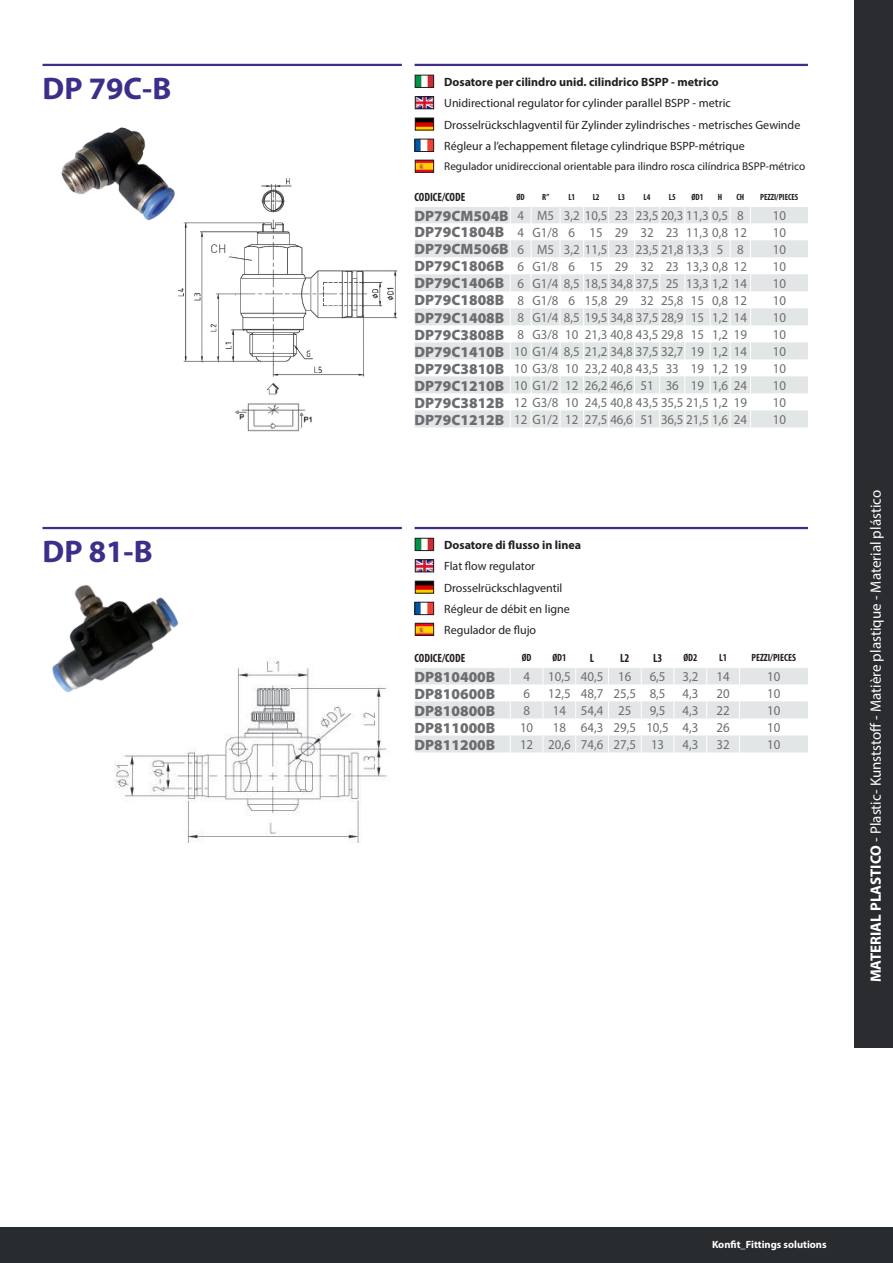
<style>
.page{position:relative;width:893px;height:1263px;background:#fff}
.page>*{position:absolute;margin:0;border:0;box-sizing:border-box;transform-origin:0 0}
.t1{font:700 31.35px "Myriad Pro";color:#3f2e89}
.t2{font:15px "Myriad Pro";color:#fff}
.t3{font:900 15px "Myriad Pro";color:#6c6d70}
.t4{font:13.5px "Myriad Pro";color:#6c6d70;scale:.95 1}
.t5{font:12px/21px "Myriad Pro";color:#231f20}
.t6{font:700 12px "Myriad Pro";color:#231f20}
.t7{font:700 condensed 12px "Myriad Pro";color:#231f20;scale:.95 1}
.t8{font:300 12px "DIN";color:#231f20}
.t9{font:11.25px "Myriad Pro";color:#231f20}
.t10{font:700 10.5px "Myriad Pro";color:#fff}
.t11{font:700 condensed 10.5px "Myriad Pro";color:#231f20;scale:.95 1}
.t12{font:700 condensed 9px "Myriad Pro";color:#231f20;scale:.95 1}
.s1{font-weight:900;font-size:15px}
.s2{font-weight:700}
</style>
<div class="page">
<div style="left:0;top:1227px;width:893px;height:36px;background:#292c2f"></div>
<div style="left:855px;top:0;width:38px;height:1047px;background:#2a2c2f"></div>
<hr style="left:415px;top:64px;width:393px;height:2px;background:#3f2e89">
<hr style="left:43px;top:64px;width:359px;height:2px;background:#3f2e89">
<img style="left:417px;top:99px;width:15px;height:8px">
<div style="left:415px;top:97px;width:19px;height:12px;border:1px solid #231f20"></div>
<img style="left:417px;top:141px;width:15px;height:9px">
<div style="left:415px;top:139px;width:19px;height:13px;border:1px solid #231f20"></div>
<img style="left:417px;top:162px;width:15px;height:8px">
<div style="left:415px;top:160px;width:19px;height:12px;border:1px solid #231f20"></div>
<img style="left:417px;top:120px;width:15px;height:8px">
<div style="left:415px;top:118px;width:19px;height:12px;border:1px solid #231f20"></div>
<img style="left:417px;top:77px;width:15px;height:9px">
<div style="left:415px;top:75px;width:19px;height:13px;border:1px solid #231f20"></div>
<img style="left:178px;top:178px;width:220px;height:254px">
<svg style="left:415px;top:207px;width:393px;height:220px;fill:#e9ebeb"></svg>
<svg style="left:510px;top:207px;width:1px;height:220px"></svg>
<svg style="left:531px;top:207px;width:1px;height:220px"></svg>
<svg style="left:560px;top:207px;width:1px;height:220px"></svg>
<svg style="left:583px;top:207px;width:1px;height:220px"></svg>
<svg style="left:608px;top:207px;width:1px;height:220px"></svg>
<svg style="left:634px;top:207px;width:1px;height:220px"></svg>
<svg style="left:659px;top:207px;width:1px;height:220px"></svg>
<svg style="left:685px;top:207px;width:1px;height:220px"></svg>
<svg style="left:710px;top:207px;width:1px;height:220px"></svg>
<svg style="left:730px;top:207px;width:1px;height:220px"></svg>
<svg style="left:750px;top:207px;width:1px;height:220px"></svg>
<img style="left:61px;top:127px;width:129px;height:108px">
<hr style="left:415px;top:527px;width:393px;height:2px;background:#3f2e89">
<hr style="left:43px;top:527px;width:359px;height:2px;background:#3f2e89">
<img style="left:417px;top:562px;width:15px;height:8px">
<div style="left:415px;top:560px;width:19px;height:12px;border:1px solid #231f20"></div>
<img style="left:417px;top:604px;width:15px;height:9px">
<div style="left:415px;top:602px;width:19px;height:13px;border:1px solid #231f20"></div>
<img style="left:417px;top:625px;width:15px;height:8px">
<div style="left:415px;top:623px;width:19px;height:12px;border:1px solid #231f20"></div>
<img style="left:417px;top:583px;width:15px;height:8px">
<div style="left:415px;top:581px;width:19px;height:12px;border:1px solid #231f20"></div>
<img style="left:417px;top:540px;width:15px;height:9px">
<div style="left:415px;top:538px;width:19px;height:13px;border:1px solid #231f20"></div>
<svg style="left:415px;top:668px;width:393px;height:84px"></svg>
<img style="left:114px;top:657px;width:273px;height:185px">
<img style="left:52px;top:584px;width:138px;height:116px">
<svg style="left:205px;top:234px;width:32px;height:32px"></svg>
<h1 class="t1" style="left:43px;top:68px;width:130px">DP 79C-B</h1>
<p class="t8" style="left:210px;top:242px;width:18px">CH</p>
<h1 class="t1" style="left:43px;top:531px;width:112px">DP 81-B</h1>
<p class="t6" style="left:444px;top:74px;width:276px">Dosatore per cilindro unid. cilindrico BSPP - metrico</p>
<p class="t5" style="left:444px;top:114px;width:358px">Drosselrückschlagventil für Zylinder zylindrisches - metrisches Gewinde</p>
<p class="t5" style="left:444px;top:92px;width:288px">Unidirectional regulator for cylinder parallel BSPP - metric</p>
<p class="t5" style="left:444px;top:135px;width:302px">Régleur a l’echappement filetage cylindrique BSPP-métrique</p>
<p class="t9" style="left:444px;top:160px;width:363px">Regulador unidireccional orientable para ilindro rosca cilíndrica BSPP-métrico</p>
<p class="t7" style="left:415px;top:189px;width:55px">CODICE/CODE</p>
<p class="t12" style="left:516px;top:191px;width:10px">ØD</p>
<p class="t12" style="left:542px;top:191px;width:9px">R”</p>
<p class="t12" style="left:568px;top:191px;width:9px">L1</p>
<p class="t12" style="left:593px;top:191px;width:9px">L2</p>
<p class="t12" style="left:618px;top:191px;width:9px">L3</p>
<p class="t12" style="left:644px;top:191px;width:9px">L4</p>
<p class="t12" style="left:669px;top:191px;width:9px">L5</p>
<p class="t12" style="left:691px;top:191px;width:14px">ØD1</p>
<p class="t12" style="left:718px;top:191px;width:6px">H</p>
<p class="t12" style="left:736px;top:191px;width:10px">CH</p>
<p class="t12" style="left:760px;top:191px;width:42px">PEZZI/PIECES</p>
<p class="t4" style="left:415px;top:207px;width:348px"><span class="s1">DP79CM504B</span> 4 M5 3,2 10,5 23 23,5 20,3 11,3 0,5 8</p>
<p class="t4" style="left:773px;top:207px;width:15px">10</p>
<p class="t4" style="left:415px;top:224px;width:351px"><span class="s1">DP79C1804B</span> 4 G1/8 6 15 29 32 23 11,3 0,8 12</p>
<p class="t4" style="left:773px;top:224px;width:15px">10</p>
<p class="t4" style="left:415px;top:241px;width:348px"><span class="s1">DP79CM506B</span> 6 M5 3,2 11,5 23 23,5 21,8 13,3 5 8</p>
<p class="t4" style="left:773px;top:241px;width:15px">10</p>
<p class="t4" style="left:415px;top:258px;width:351px"><span class="s1">DP79C1806B</span> 6 G1/8 6 15 29 32 23 13,3 0,8 12</p>
<p class="t4" style="left:773px;top:258px;width:15px">10</p>
<p class="t4" style="left:415px;top:275px;width:351px"><span class="s1">DP79C1406B</span> 6 G1/4 8,5 18,5 34,8 37,5 25 13,3 1,2 14</p>
<p class="t4" style="left:773px;top:275px;width:15px">10</p>
<p class="t4" style="left:415px;top:292px;width:351px"><span class="s1">DP79C1808B</span> 8 G1/8 6 15,8 29 32 25,8 15 0,8 12</p>
<p class="t4" style="left:773px;top:292px;width:15px">10</p>
<p class="t4" style="left:415px;top:309px;width:351px"><span class="s1">DP79C1408B</span> 8 G1/4 8,5 19,5 34,8 37,5 28,9 15 1,2 14</p>
<p class="t4" style="left:773px;top:309px;width:15px">10</p>
<p class="t4" style="left:415px;top:326px;width:351px"><span class="s1">DP79C3808B</span> 8 G3/8 10 21,3 40,8 43,5 29,8 15 1,2 19</p>
<p class="t4" style="left:773px;top:326px;width:15px">10</p>
<p class="t4" style="left:415px;top:343px;width:351px"><span class="s1">DP79C1410B</span> 10 G1/4 8,5 21,2 34,8 37,5 32,7 19 1,2 14</p>
<p class="t4" style="left:773px;top:343px;width:15px">10</p>
<p class="t4" style="left:415px;top:360px;width:351px"><span class="s1">DP79C3810B</span> 10 G3/8 10 23,2 40,8 43,5 33 19 1,2 19</p>
<p class="t4" style="left:773px;top:360px;width:15px">10</p>
<p class="t4" style="left:415px;top:377px;width:351px"><span class="s1">DP79C1210B</span> 10 G1/2 12 26,2 46,6 51 36 19 1,6 24</p>
<p class="t4" style="left:773px;top:377px;width:15px">10</p>
<p class="t4" style="left:415px;top:394px;width:351px"><span class="s1">DP79C3812B</span> 12 G3/8 10 24,5 40,8 43,5 35,5 21,5 1,2 19</p>
<p class="t4" style="left:773px;top:394px;width:15px">10</p>
<p class="t4" style="left:415px;top:411px;width:351px"><span class="s1">DP79C1212B</span> 12 G1/2 12 27,5 46,6 51 36,5 21,5 1,6 24</p>
<p class="t4" style="left:773px;top:411px;width:15px">10</p>
<p class="t6" style="left:444px;top:537px;width:138px">Dosatore di flusso in linea</p>
<p class="t5" style="left:444px;top:577px;width:120px">Drosselrückschlagventil</p>
<p class="t5" style="left:444px;top:556px;width:92px">Flat flow regulator</p>
<p class="t5" style="left:444px;top:598px;width:127px">Régleur de débit en ligne<br>Regulador de flujo</p>
<p class="t7" style="left:415px;top:650px;width:55px">CODICE/CODE</p>
<p class="t11" style="left:522px;top:651px;width:12px">ØD</p>
<p class="t11" style="left:552px;top:651px;width:16px">ØD1</p>
<p class="t7" style="left:590px;top:650px;width:6px">L</p>
<p class="t7" style="left:620px;top:650px;width:11px">L2</p>
<p class="t7" style="left:653px;top:650px;width:11px">L3</p>
<p class="t11" style="left:683px;top:651px;width:16px">ØD2</p>
<p class="t11" style="left:719px;top:651px;width:10px">L1</p>
<p class="t11" style="left:751px;top:651px;width:48px">PEZZI/PIECES</p>
<p class="t3" style="left:415px;top:667px;width:82px">DP810400B</p>
<p class="t4" style="left:523px;top:668px;width:8px">4</p>
<p class="t4" style="left:548px;top:668px;width:89px">10,5 40,5 16</p>
<p class="t4" style="left:650px;top:668px;width:53px">6,5 3,2</p>
<p class="t4" style="left:716px;top:668px;width:15px">14</p>
<p class="t4" style="left:767px;top:668px;width:15px">10</p>
<p class="t3" style="left:415px;top:683px;width:82px">DP810600B</p>
<p class="t4" style="left:523px;top:685px;width:8px">6</p>
<p class="t4" style="left:548px;top:685px;width:160px">12,5 48,7 25,5 8,5 4,3</p>
<p class="t4" style="left:716px;top:685px;width:15px">20</p>
<p class="t4" style="left:767px;top:685px;width:15px">10</p>
<p class="t3" style="left:415px;top:700px;width:82px">DP810800B</p>
<p class="t4" style="left:523px;top:702px;width:8px">8</p>
<p class="t4" style="left:553px;top:702px;width:84px">14 54,4 25</p>
<p class="t4" style="left:650px;top:702px;width:53px">9,5 4,3</p>
<p class="t4" style="left:716px;top:702px;width:15px">22</p>
<p class="t4" style="left:767px;top:702px;width:15px">10</p>
<p class="t3" style="left:415px;top:717px;width:82px">DP811000B</p>
<p class="t4" style="left:520px;top:719px;width:15px">10</p>
<p class="t4" style="left:553px;top:719px;width:155px">18 64,3 29,5 10,5 4,3</p>
<p class="t4" style="left:716px;top:719px;width:15px">26</p>
<p class="t4" style="left:767px;top:719px;width:15px">10</p>
<p class="t3" style="left:415px;top:734px;width:82px">DP811200B</p>
<p class="t4" style="left:520px;top:736px;width:153px">12 20,6 74,6 27,5 13</p>
<p class="t4" style="left:682px;top:736px;width:18px">4,3</p>
<p class="t4" style="left:716px;top:736px;width:15px">32</p>
<p class="t4" style="left:767px;top:736px;width:15px">10</p>
<p class="t2" style="left:866px;top:982px;width:494px;rotate:-90deg"><span class="s2">MATERIAL PLASTICO</span> - Plastic- Kunststoff - Matière plastique - Material plástico</p>
<p class="t10" style="left:712px;top:1238px;width:116px">Konfit_Fittings solutions</p>
</div>
